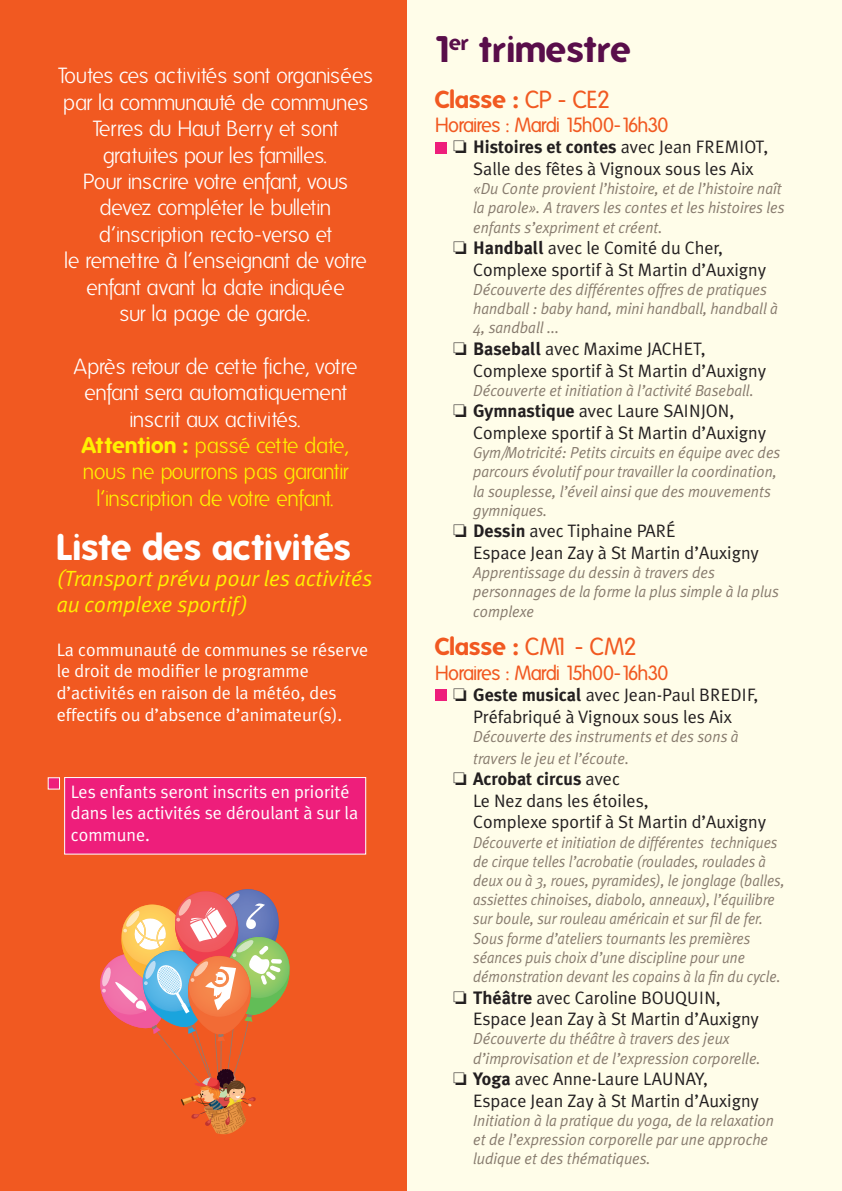
<style>
.page{position:relative;width:842px;height:1191px;background:#fff}
.page>*{position:absolute;margin:0;border:0;box-sizing:border-box;transform-origin:0 0}
.t1{font:700 36px "Folks";color:#fff}
.t2{font:700 36px "Folks";color:#590e4a}
.t3{font:700 24px "Folks";color:#f15921}
.t4{font:300 22px/26.4px "Folks";letter-spacing:-.035em;color:#fff;text-align:center}
.t5{font:italic 22px/26.4px "Meta Plus Normal";color:#fff101}
.t6{font:20px "Folks";letter-spacing:-.04em;color:#f15921}
.t7{font:18px/21.6px "Meta Plus Normal";color:#231f20}
.t8{font:18px/21.6px "Meta Plus Normal";color:#fff}
.t9{font:700 18px "Meta Plus";color:#231f20}
.t10{font:italic 16px/19.2px "Meta Plus Normal";color:#877b6e;scale:.95 1}
.t11{font:italic 16px/19.2px "Meta Plus Normal";color:#877b6e;scale:.91 1}
.s1{font-weight:700;color:#fff101}
.s2{color:#fff101}
.s3{font-weight:400}
.s4{font-family:"Meta Plus Normal";font-weight:400}
.s5{font-family:"Meta Plus";font-weight:700}
</style>
<div class="page">
<div style="left:407px;top:0;width:435px;height:1191px;background:#fffde9"></div>
<div style="left:0;top:0;width:407px;height:1191px;background:#f15921"></div>
<div style="left:435px;top:142px;width:11px;height:11px;background:#ee1e7b"></div>
<div style="left:435px;top:690px;width:11px;height:11px;background:#ee1e7b"></div>
<div style="left:64px;top:777px;width:302px;height:77px;background:#ee1e7b;border:1px solid #fff"></div>
<div style="left:48px;top:777px;width:12px;height:12px;background:#ee1e7b;border:1px solid #fff"></div>
<svg style="left:100px;top:889px;width:190px;height:246px"></svg>
<p class="t4" style="left:58px;top:63px;width:317px">Toutes ces activités sont organisées par la communauté de communes<br>Terres du Haut Berry et sont gratuites pour les familles.<br>Pour inscrire votre enfant, vous devez compléter le bulletin d’inscription recto-verso et<br>le remettre à l’enseignant de votre enfant avant la date indiquée<br>sur la page de garde.</p>
<h3 class="t4" style="left:73px;top:353px;width:286px">Après retour de cette fiche, votre enfant sera automatiquement inscrit aux activités.<br><span class="s1">Attention :</span> <span class="s2">passé cette date, nous ne pourrons pas garantir l’inscription de votre enfant.</span></h3>
<h1 class="t1" style="left:57px;top:526px;width:296px">Liste des activités</h1>
<h3 class="t5" style="left:57px;top:565px;width:317px">(Transport prévu pour les activités au complexe sportif )</h3>
<p class="t8" style="left:57px;top:638px;width:313px">La communauté de communes se réserve le droit de modifier le programme d’activités en raison de la météo, des effectifs ou d’absence d’animateur(s).</p>
<p class="t8" style="left:71px;top:780px;width:289px">Les enfants seront inscrits en priorité dans les activités se déroulant à sur la commune.</p>
<h1 class="t2" style="left:435px;top:28px;width:198px">1<sup>er</sup> trimestre</h1>
<h2 class="t3" style="left:435px;top:85px;width:177px">Classe : <span class="s3">CP - CE2</span></h2>
<p class="t6" style="left:435px;top:114px;width:235px">Horaires : Mardi 15h00-16h30</p>
<p class="t9" style="left:453px;top:137px;width:316px">□ Histoires et contes <span class="s4">avec Jean FREMIOT,</span></p>
<p class="t7" style="left:473px;top:158px;width:282px">Salle des fêtes à Vignoux sous les Aix</p>
<p class="t10" style="left:473px;top:179px;width:329px">«Du Conte provient l’histoire, et de l’histoire naît la parole». A travers les contes et les histoires les enfants s’expriment et créent.</p>
<p class="t7" style="left:473px;top:237px;width:295px;text-indent:-20px">□ <span class="s5">Handball</span> avec le Comité du Cher,<br>Complexe sportif à St Martin d’Auxigny</p>
<p class="t10" style="left:473px;top:280px;width:322px">Découverte des différentes offres de pratiques handball : baby hand, mini handball, handball à<br>4, sandball ...</p>
<p class="t7" style="left:473px;top:338px;width:295px;text-indent:-20px">□ <span class="s5">Baseball</span> avec Maxime JACHET,<br>Complexe sportif à St Martin d’Auxigny</p>
<p class="t10" style="left:473px;top:380px;width:297px">Découverte et initiation à l’activité Baseball.</p>
<p class="t7" style="left:473px;top:400px;width:295px;text-indent:-20px">□ <span class="s5">Gymnastique</span> avec Laure SAINJON,<br>Complexe sportif à St Martin d’Auxigny</p>
<p class="t10" style="left:473px;top:443px;width:325px">Gym/Motricité: Petits circuits en équipe avec des parcours évolutif pour travailler la coordination, la souplesse, l’éveil ainsi que des mouvements gymniques.</p>
<p class="t7" style="left:473px;top:520px;width:287px;text-indent:-20px">□ <span class="s5">Dessin</span> avec Tiphaine PARÉ<br>Espace Jean Zay à St Martin d’Auxigny</p>
<p class="t10" style="left:473px;top:563px;width:323px">Apprentissage du dessin à travers des personnages de la forme la plus simple à la plus complexe</p>
<h2 class="t3" style="left:435px;top:633px;width:203px">Classe : <span class="s3">CM1 - CM2</span></h2>
<p class="t6" style="left:435px;top:661px;width:235px">Horaires : Mardi 15h00-16h30</p>
<p class="t7" style="left:453px;top:684px;width:307px;text-align:center">□ <span class="s5">Geste musical</span> avec Jean-Paul BREDIF,<br>Préfabriqué à Vignoux sous les Aix</p>
<p class="t10" style="left:473px;top:725px;width:281px;line-height:21.6px">Découverte des instruments et des sons à travers le jeu et l’écoute.</p>
<p class="t9" style="left:453px;top:768px;width:168px">□ Acrobat circus <span class="s4">avec</span></p>
<p class="t7" style="left:473px;top:789px;width:295px">Le Nez dans les étoiles,<br>Complexe sportif à St Martin d’Auxigny</p>
<p class="t11" style="left:473px;top:832px;width:344px">Découverte et initiation de différentes techniques de cirque telles l’acrobatie (roulades, roulades à deux ou à 3, roues, pyramides), le jonglage (balles, assiettes chinoises, diabolo, anneaux), l’équilibre sur boule, sur rouleau américain et sur fil de fer.<br>Sous forme d’ateliers tournants les premières séances puis choix d’une discipline pour une démonstration devant les copains à la fin du cycle.</p>
<p class="t7" style="left:473px;top:986px;width:287px;text-indent:-20px">□ <span class="s5">Théâtre</span> avec Caroline BOUQUIN,<br>Espace Jean Zay à St Martin d’Auxigny</p>
<p class="t10" style="left:473px;top:1029px;width:304px">Découverte du théâtre à travers des jeux d’improvisation et de l’expression corporelle.</p>
<p class="t7" style="left:473px;top:1068px;width:287px;text-indent:-20px">□ <span class="s5">Yoga</span> avec Anne-Laure LAUNAY,<br>Espace Jean Zay à St Martin d’Auxigny</p>
<p class="t10" style="left:473px;top:1110px;width:318px">Initiation à la pratique du yoga, de la relaxation et de l’expression corporelle par une approche ludique et des thématiques.</p>
</div>
